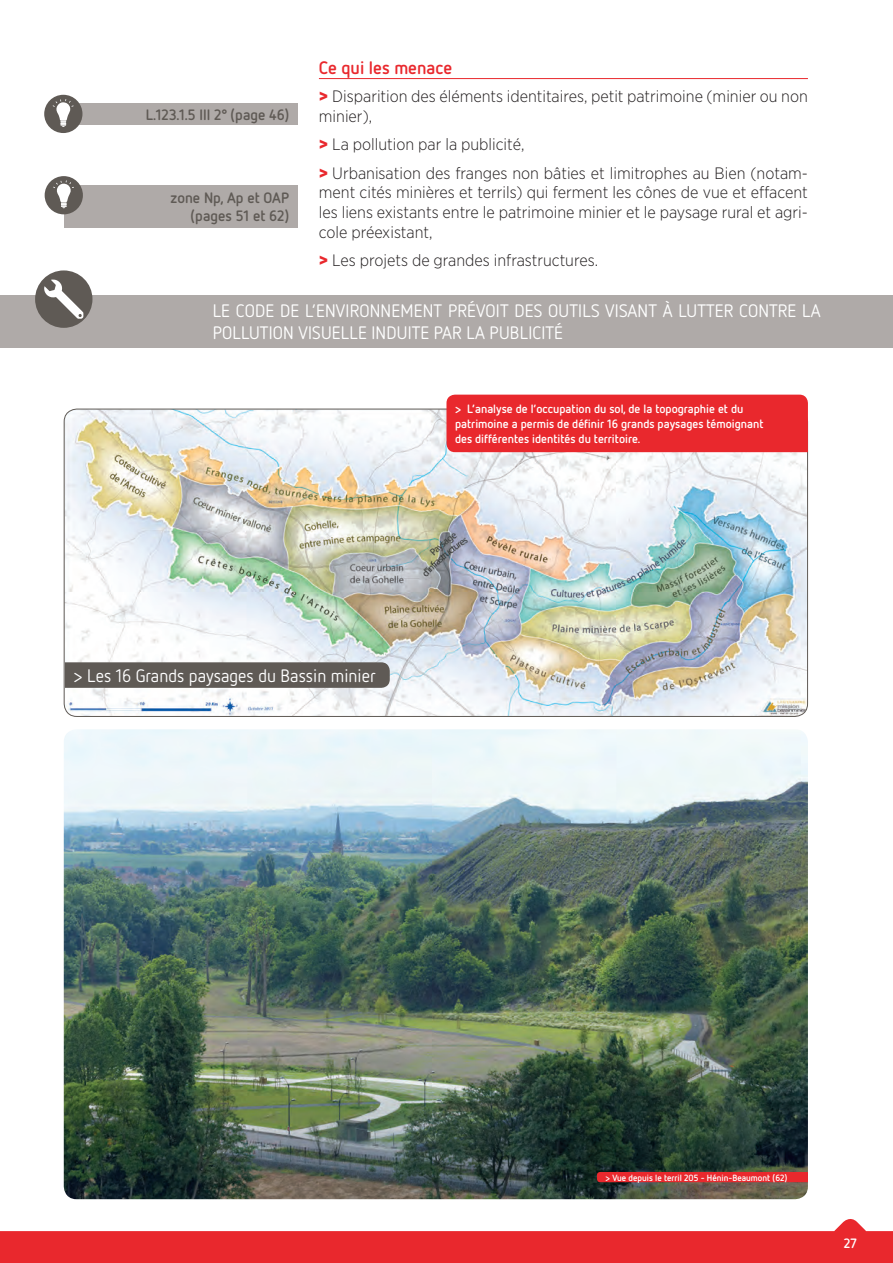
<style>
.page{position:relative;width:893px;height:1263px;background:#fff}
.page>*{position:absolute;margin:0;border:0;box-sizing:border-box;transform-origin:0 0}
.légende{font:18px/21.6px "Netto OT";letter-spacing:.01em;color:#fff}
.sous_titres{font:700 18px "Netto OT";color:#e9282d}
.texte_courant{font:300 16.5px/19.8px "Gotham Narrow";color:#231f20}
.renvoi_interne{font:700 15px "Netto OT";color:#5f5a55}
.t1{font:700 13.5px "Netto OT";color:#fff}
.legende_détaillée{font:700 12px/15px "Netto OT";color:#fff}
.légende-2{font:700 9px "Netto OT";color:#fff}
.s1{font-weight:900;color:#e9282d}
</style>
<div class="page">
<svg style="left:0;top:1219px;width:893px;height:44px"></svg>
<hr style="left:319px;top:78px;width:489px;height:1px;background:#e9282d">
<div style="left:0;top:295px;width:893px;height:52px;background:#afaaa8"></div>
<img style="left:64px;top:409px;width:743px;height:307px">
<svg style="left:65px;top:662px;width:325px;height:26px;background:#625d58"></svg>
<img style="left:64px;top:729px;width:744px;height:470px">
<div style="left:597px;top:1172px;width:211px;height:10px;background:#e9282d"></div>
<div style="left:446px;top:395px;width:362px;height:57px;background:#e9282d"></div>
<div style="left:35px;top:270px;width:57px;height:58px;background:#5f5a55;border-radius:50%"></div>
<svg style="left:44px;top:279px;width:39px;height:40px"></svg>
<div style="left:64px;top:185px;width:234px;height:42px;background:#afaaa8"></div>
<div style="left:45px;top:176px;width:38px;height:38px;background:#5f5a55;border-radius:50%"></div>
<svg style="left:53px;top:180px;width:21px;height:28px"></svg>
<div style="left:64px;top:103px;width:234px;height:22px;background:#afaaa8"></div>
<div style="left:44px;top:95px;width:38px;height:38px;background:#5f5a55;border-radius:50%"></div>
<svg style="left:53px;top:99px;width:21px;height:28px"></svg>
<p class="sous_titres" style="left:319px;top:56px;width:135px">Ce qui les menace</p>
<p class="texte_courant" style="left:319px;top:86px;width:490px"><span class="s1">&gt;</span> Disparition des éléments identitaires, petit patrimoine (minier ou non minier),</p>
<p class="texte_courant" style="left:319px;top:134px;width:207px"><span class="s1">&gt;</span> La pollution par la publicité,</p>
<p class="texte_courant" style="left:319px;top:163px;width:490px;text-align:justify"><span class="s1">&gt;</span> Urbanisation des franges non bâties et limitrophes au Bien (notam&shy;ment cités minières et terrils) qui ferment les cônes de vue et effacent les liens existants entre le patrimoine minier et le paysage rural et agri&shy;cole préexistant,</p>
<p class="texte_courant" style="left:319px;top:250px;width:281px"><span class="s1">&gt;</span> Les projets de grandes infrastructures.</p>
<p class="légende" style="left:213px;top:300px;width:609px">LE CODE DE L’ENVIRONNEMENT PRÉVOIT DES OUTILS VISANT À LUTTER CONTRE LA<br>POLLUTION VISUELLE INDUITE PAR LA PUBLICITÉ</p>
<p class="renvoi_interne" style="left:146px;top:105px;width:145px">L.123.1.5 III 2° (page 46)</p>
<p class="renvoi_interne" style="left:171px;top:188px;width:120px">zone Np, Ap et OAP</p>
<p class="renvoi_interne" style="left:191px;top:206px;width:100px">(pages 51 et 62)</p>
<p class="legende_détaillée" style="left:455px;top:401px;width:310px">&gt; L’analyse de l’occupation du sol, de la topographie et du patrimoine a permis de définir 16 grands paysages témoignant des différentes identités du territoire.</p>
<p class="légende" style="left:73px;top:664px;width:304px">&gt; Les 16 Grands paysages du Bassin minier</p>
<p class="légende-2" style="left:605px;top:1172px;width:183px">&gt; Vue depuis le terril 205 - Hénin-Beaumont (62)</p>
<p class="t1" style="left:844px;top:1234px;width:15px">27</p>
</div>
